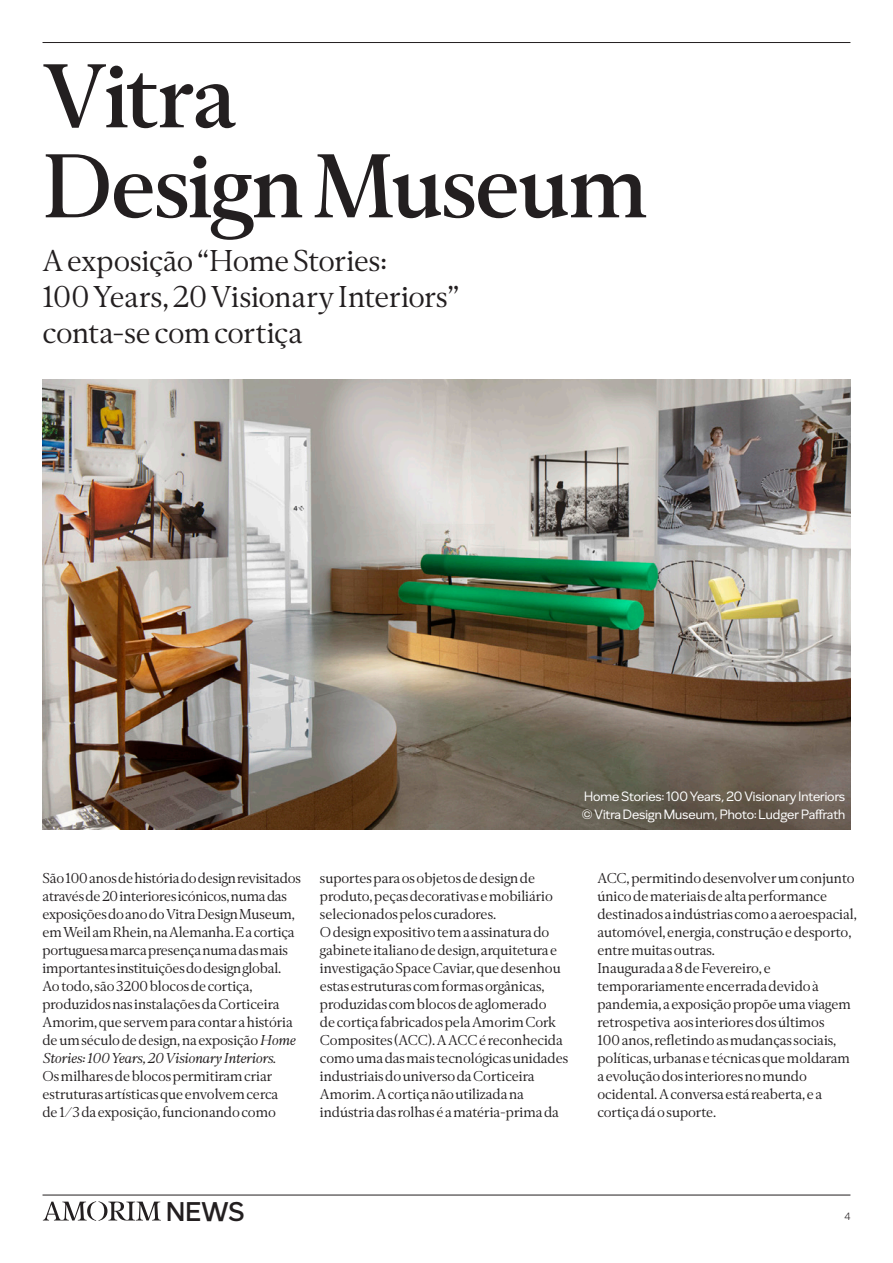
<style>
.page{position:relative;width:893px;height:1263px;background:#fff}
.page>*{position:absolute;margin:0;border:0;box-sizing:border-box;transform-origin:0 0}
.Amorim_Títulos{font:500 90px "Amorim Serif";letter-spacing:-.02em;color:#231f20}
.Amorim_Captions{font:30px "Amorim Serif";letter-spacing:-.01em;color:#231f20}
.t1{font:500 27px "Amorim Sans";color:#231f20}
.Amorim_Base{font:14.25px/18px "Amorim Serif";color:#231f20}
.Amorim_Subtit_Cap{font:13.5px "Amorim Sans";color:#fff}
.t2{font:300 10.5px "Amorim Sans";color:#231f20}
.s1{font-style:italic}
</style>
<div class="page">
<hr style="left:43px;top:42px;width:807px;height:1px;background:#231f20">
<hr style="left:43px;top:1195px;width:807px;height:1px;background:#231f20">
<svg style="left:43px;top:1201px;width:118px;height:20px"></svg>
<img style="left:43px;top:379px;width:807px;height:450px">
<p class="Amorim_Títulos" style="left:43px;top:39px;width:195px">Vitra</p>
<p class="Amorim_Títulos" style="left:43px;top:129px;width:607px">Design Museum</p>
<p class="Amorim_Captions" style="left:43px;top:242px;width:346px">A exposição “Home Stories:</p>
<p class="Amorim_Captions" style="left:43px;top:278px;width:418px">100 Years, 20 Visionary Interiors”</p>
<p class="Amorim_Captions" style="left:43px;top:314px;width:261px">conta-se com cortiça</p>
<p class="Amorim_Subtit_Cap" style="left:584px;top:787px;width:263px">Home Stories: 100 Years, 20 Visionary Interiors</p>
<p class="Amorim_Subtit_Cap" style="left:582px;top:805px;width:265px">© Vitra Design Museum, Photo: Ludger Paffrath</p>
<p class="Amorim_Base" style="left:43px;top:869px;width:260px">São 100 anos de história do design revisitados através de 20 interiores icónicos, numa das exposições do ano do Vitra Design Museum, em Weil am Rhein, na Alemanha. E a cortiça portuguesa marca presença numa das mais importantes instituições do design global.</p>
<p class="Amorim_Base" style="left:43px;top:977px;width:254px">Ao todo, são 3200 blocos de cortiça, produzidos nas instalações da Corticeira Amorim, que servem para contar a história de um século de design, na exposição <span class="s1">Home Stories: 100 Years, 2 0 Visionary Interiors</span>.<br>Os milhares de blocos permitiram criar estruturas artísticas que envolvem cerca de 1/3 da exposição, funcionando como</p>
<p class="Amorim_Base" style="left:320px;top:869px;width:234px">suportes para os objetos de design de produto, peças decorativas e mobiliário selecionados pelos curadores.</p>
<p class="Amorim_Base" style="left:320px;top:923px;width:250px">O design expositivo tem a assinatura do gabinete italiano de design, arquitetura e investigação Space Caviar, que desenhou estas estruturas com formas orgânicas, produzidas com blocos de aglomerado<br>de cortiça fabricados pela Amorim Cork Composites (ACC). A ACC é reconhecida como uma das mais tecnológicas unidades industriais do universo da Corticeira Amorim. A cortiça não utilizada na indústria das rolhas é a matéria-prima da</p>
<p class="Amorim_Base" style="left:597px;top:869px;width:261px">ACC, permitindo desenvolver um conjunto único de materiais de alta performance destinados a indústrias como a aeroespacial, automóvel, energia, construção e desporto, entre muitas outras.</p>
<p class="Amorim_Base" style="left:597px;top:959px;width:255px">Inaugurada a 8 de Fevereiro, e temporariamente encerrada devido à pandemia, a exposição propõe uma viagem retrospetiva aos interiores dos últimos<br>100 anos, refletindo as mudanças sociais, políticas, urbanas e técnicas que moldaram a evolução dos interiores no mundo ocidental. A conversa está reaberta, e a cortiça dá o suporte.</p>
<h3 class="t1" style="left:166px;top:1194px;width:80px">NEWS</h3>
<p class="t2" style="left:844px;top:1210px;width:8px">4</p>
</div>
